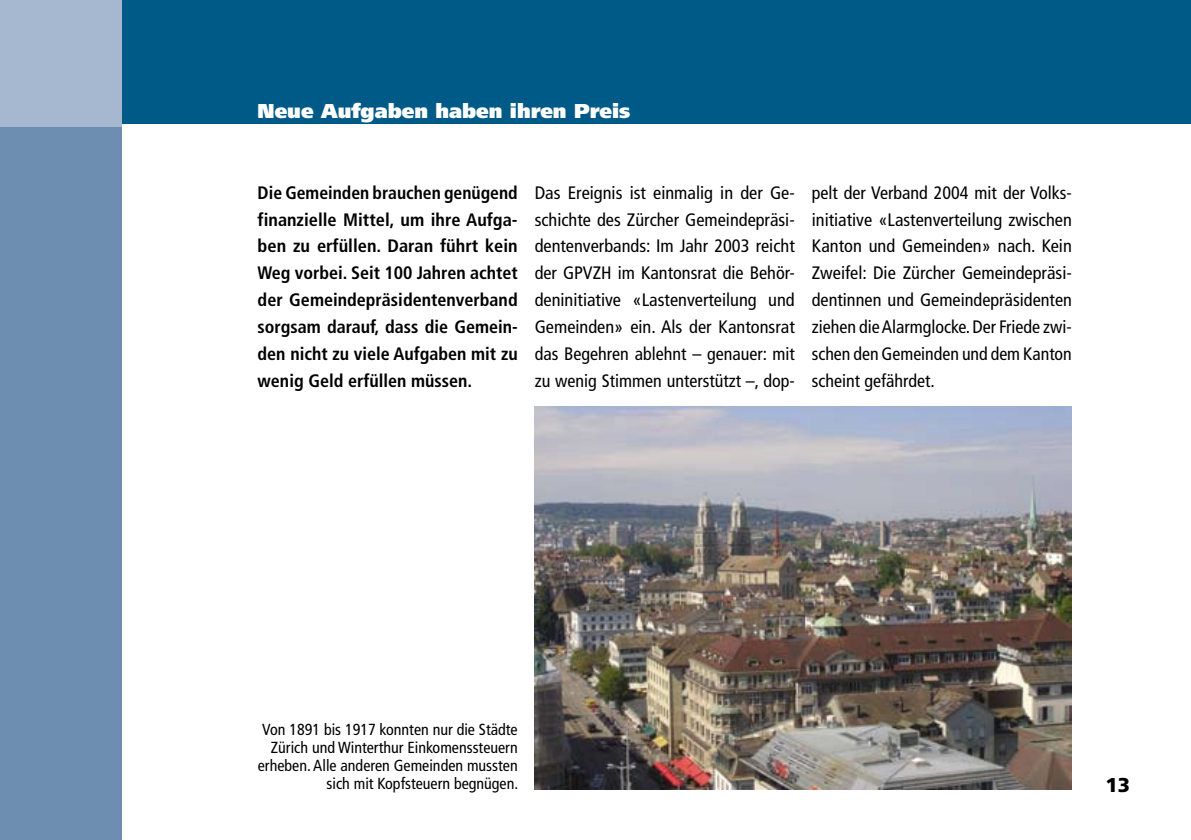
<style>
.page{position:relative;width:1191px;height:840px;background:#fff}
.page>*{position:absolute;margin:0;border:0;box-sizing:border-box;transform-origin:0 0}
.t1{font:900 20px "Frutiger";color:#fff}
.t2{font:900 20px "Frutiger";color:#000}
.t3{font:condensed 18px/26.8px "Frutiger";color:#000;text-align:justify}
.t4{font:700 condensed 18px/26.8px "Frutiger";color:#000;text-align:justify}
.t5{font:condensed 16px/18px "Frutiger";color:#000;text-align:right}
</style>
<div class="page">
<div style="left:0;top:0;width:1191px;height:125px;background:#005a88"></div>
<img style="left:535px;top:406px;width:536px;height:383px">
<div style="left:0;top:120px;width:122px;height:719px;background:#6d8db1"></div>
<div style="left:0;top:0;width:122px;height:126px;background:#a6b7d0"></div>
<p class="t1" style="left:258px;top:99px;width:374px">Neue Aufgaben haben ihren Preis</p>
<p class="t4" style="left:258px;top:179px;width:261px">Die Gemeinden brauchen genügend finanzielle Mittel, um ihre Aufga&shy;ben zu erfüllen. Daran führt kein Weg vorbei. Seit 100 Jahren achtet der Gemeindepräsidentenverband sorgsam darauf, dass die Gemein&shy;den nicht zu viele Aufgaben mit zu wenig Geld erfüllen müssen.</p>
<p class="t3" style="left:535px;top:179px;width:262px">Das Ereignis ist einmalig in der Ge&shy;schichte des Zürcher Gemeindepräsi&shy;dentenverbands: Im Jahr 2003 reicht der GPVZH im Kantonsrat die Behör&shy;deninitiative «Lastenverteilung und Gemeinden» ein. Als der Kantonsrat das Begehren ablehnt – genauer: mit zu wenig Stimmen unterstützt –, dop-</p>
<p class="t3" style="left:812px;top:179px;width:262px">pelt der Verband 2004 mit der Volks&shy;initiative «Lastenverteilung zwischen Kanton und Gemeinden» nach. Kein Zweifel: Die Zürcher Gemeindepräsi&shy;dentinnen und Gemeindepräsidenten ziehen die Alarmglocke. Der Friede zwi&shy;schen den Gemeinden und dem Kanton scheint gefährdet.</p>
<p class="t5" style="left:258px;top:720px;width:262px">Von 1891 bis 1917 konnten nur die Städte Zürich und Winterthur Einkomenssteuern erheben. Alle anderen Gemeinden mussten sich mit Kopfsteuern begnügen.</p>
<p class="t2" style="left:1105px;top:772px;width:26px">13</p>
</div>
